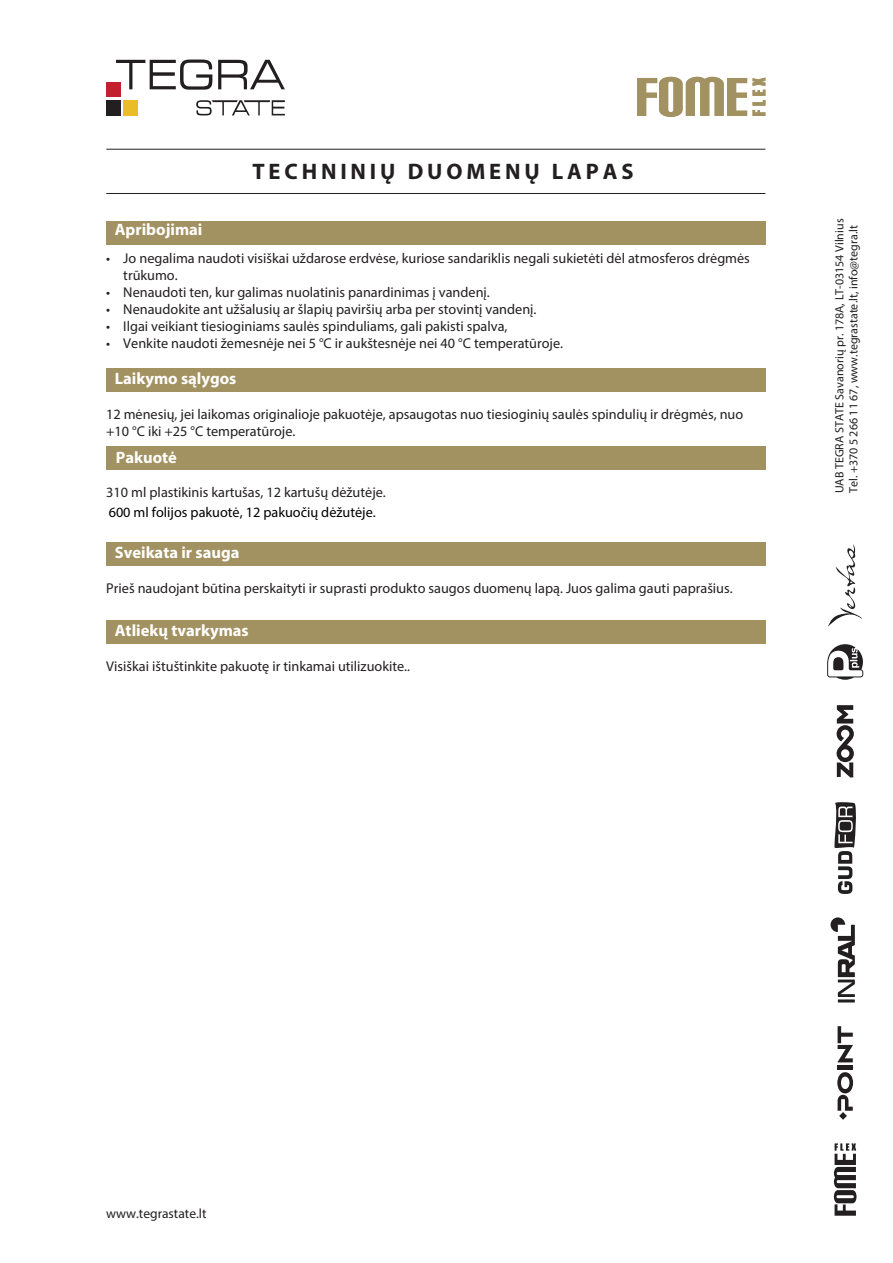
<style>
.page{position:relative;width:893px;height:1263px;background:#fff}
.page>*{position:absolute;margin:0;border:0;box-sizing:border-box;transform-origin:0 0}
.t1{font:700 22.5px "Myriad Pro";letter-spacing:.17em;color:#231f20}
.t2{font:700 16.5px "Myriad Pro";color:#fff}
.t3{font:14.25px/17.1px "Myriad Pro";color:#231f20}
.t4{font:14.25px "Myriad Pro";color:#000}
.t5{font:13.5px "Myriad Pro";color:#231f20}
.t6{font:12px/14px "Myriad Pro";color:#231f20}
</style>
<div class="page">
<hr style="left:106px;top:193px;width:659px;height:1px;background:#231f20">
<hr style="left:106px;top:149px;width:659px;height:1px;background:#231f20">
<div style="left:106px;top:82px;width:14px;height:15px;background:#c31f2d"></div>
<div style="left:124px;top:100px;width:14px;height:15px;background:#eabc27"></div>
<div style="left:106px;top:100px;width:14px;height:15px;background:#231f20"></div>
<svg style="left:116px;top:60px;width:169px;height:30px"></svg>
<svg style="left:196px;top:100px;width:89px;height:15px"></svg>
<svg style="left:834px;top:1143px;width:22px;height:73px"></svg>
<hr style="left:838px;top:1066px;width:15px;height:4px;background:#231f20">
<svg style="left:838px;top:1026px;width:15px;height:36px"></svg>
<svg style="left:837px;top:1072px;width:16px;height:39px"></svg>
<svg style="left:839px;top:1112px;width:8px;height:8px"></svg>
<svg style="left:827px;top:644px;width:36px;height:36px"></svg>
<svg style="left:828px;top:544px;width:34px;height:83px"></svg>
<hr style="left:838px;top:999px;width:17px;height:3px;background:#231f20">
<svg style="left:830px;top:917px;width:25px;height:80px"></svg>
<svg style="left:834px;top:802px;width:22px;height:92px"></svg>
<svg style="left:837px;top:705px;width:17px;height:72px"></svg>
<svg style="left:637px;top:77px;width:128px;height:40px"></svg>
<div style="left:106px;top:221px;width:659px;height:23px;background:#a29161"></div>
<div style="left:106px;top:368px;width:659px;height:23px;background:#a29161"></div>
<div style="left:106px;top:446px;width:659px;height:23px;background:#a29161"></div>
<div style="left:106px;top:542px;width:659px;height:23px;background:#a29161"></div>
<div style="left:106px;top:620px;width:659px;height:23px;background:#a29161"></div>
<h1 class="t1" style="left:252px;top:156px;width:382px">TECHNINIŲ DUOMENŲ LAPAS</h1>
<p class="t2" style="left:115px;top:218px;width:89px">Apribojimai</p>
<p class="t3" style="left:123px;top:249px;width:628px;text-indent:-17px">• Jo negalima naudoti visiškai uždarose erdvėse, kuriose sandariklis negali sukietėti dėl atmosferos drėgmės trūkumo.</p>
<p class="t3" style="left:106px;top:284px;width:385px">• Nenaudoti ten, kur galimas nuolatinis panardinimas į vandenį.</p>
<p class="t3" style="left:106px;top:301px;width:432px">• Nenaudokite ant užšalusių ar šlapių paviršių arba per stovintį vandenį.</p>
<p class="t3" style="left:106px;top:318px;width:403px">• Ilgai veikiant tiesioginiams saulės spinduliams, gali pakisti spalva,</p>
<p class="t3" style="left:106px;top:335px;width:458px">• Venkite naudoti žemesnėje nei 5 °C ir aukštesnėje nei 40 °C temperatūroje.</p>
<p class="t2" style="left:115px;top:367px;width:123px">Laikymo sąlygos</p>
<p class="t3" style="left:106px;top:405px;width:639px">12 mėnesių, jei laikomas originalioje pakuotėje, apsaugotas nuo tiesioginių saulės spindulių ir drėgmės, nuo +10 °C iki +25 °C temperatūroje.</p>
<p class="t2" style="left:116px;top:447px;width:63px">Pakuotė</p>
<p class="t3" style="left:106px;top:483px;width:281px">310 ml plastikinis kartušas, 12 kartušų dėžutėje.</p>
<p class="t4" style="left:109px;top:503px;width:269px">600 ml folijos pakuotė, 12 pakuočių dėžutėje.</p>
<p class="t2" style="left:115px;top:542px;width:126px">Sveikata ir sauga</p>
<p class="t3" style="left:106px;top:579px;width:628px">Prieš naudojant būtina perskaityti ir suprasti produkto saugos duomenų lapą. Juos galima gauti paprašius.</p>
<p class="t2" style="left:115px;top:620px;width:135px">Atliekų tvarkymas</p>
<p class="t3" style="left:106px;top:658px;width:305px">Visiškai ištuštinkite pakuotę ir tinkamai utilizuokite..</p>
<p class="t6" style="left:832px;top:493px;width:276px;rotate:-90deg">UAB TEGRA STATE Savanorių pr. 178A, LT-03154 Vilnius<br>Tel. +370 5 266 11 67, www.tegrastate.lt, info@tegra.lt</p>
<p class="t5" style="left:106px;top:1205px;width:102px">www.tegrastate.lt</p>
</div>
